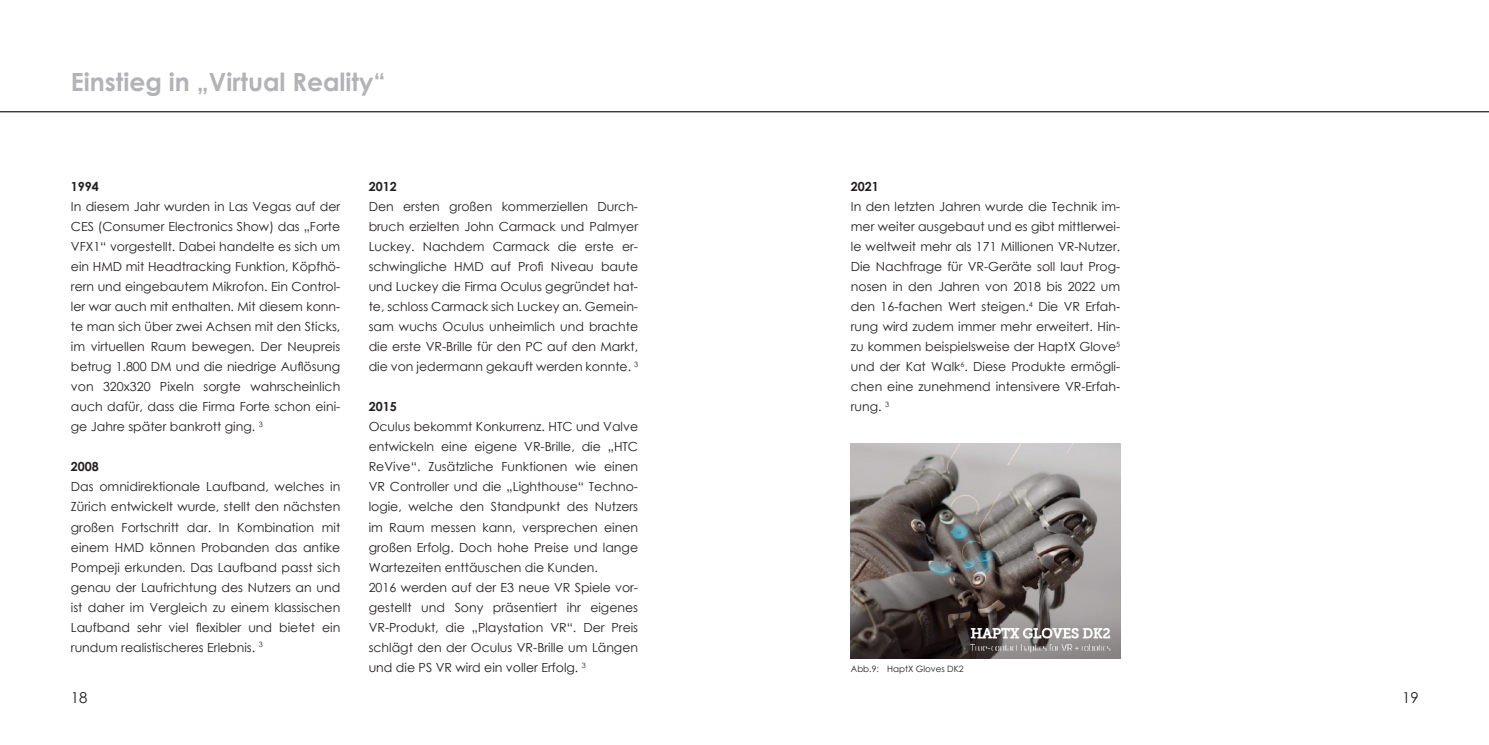
<style>
.page{position:relative;width:1489px;height:745px;background:#fff}
.page>*{position:absolute;margin:0;border:0;box-sizing:border-box;transform-origin:0 0}
.Absatzformat_1{font:700 25px "Century Gothic";color:#b2b3b7}
.t1{font:15px "Century Gothic";color:#231f20}
.Fließtext{font:12.5px/20px "Century Gothic";color:#231f20;text-align:justify}
.Fließtext-2{font:700 12.5px "Century Gothic";color:#231f20}
.t2{font:8.75px "Century Gothic";color:#231f20}
</style>
<div class="page">
<hr style="left:0;top:111px;width:1488px;height:1px;background:#231f20">
<img style="left:850px;top:443px;width:270px;height:215px">
<p class="Absatzformat_1" style="left:71px;top:63px;width:316px">Einstieg in „Virtual Reality“</p>
<p class="Fließtext-2" style="left:71px;top:177px;width:30px">1994</p>
<p class="Fließtext" style="left:71px;top:196px;width:271px">In diesem Jahr wurden in Las Vegas auf der CES (Consumer Electronics Show) das „Forte VFX1“ vorgestellt. Dabei handelte es sich um ein HMD mit Headtracking Funktion, Köpfhö&shy;rern und eingebautem Mikrofon. Ein Control&shy;ler war auch mit enthalten. Mit diesem konn&shy;te man sich über zwei Achsen mit den Sticks, im virtuellen Raum bewegen. Der Neupreis betrug 1.800 DM und die niedrige Auflösung von 320x320 Pixeln sorgte wahrscheinlich auch dafür, dass die Firma Forte schon eini&shy;ge Jahre später bankrott ging. <sup>3</sup></p>
<p class="Fließtext-2" style="left:71px;top:457px;width:30px">2008</p>
<p class="Fließtext" style="left:71px;top:476px;width:271px">Das omnidirektionale Laufband, welches in Zürich entwickelt wurde, stellt den nächsten großen Fortschritt dar. In Kombination mit einem HMD können Probanden das antike Pompeji erkunden. Das Laufband passt sich genau der Laufrichtung des Nutzers an und ist daher im Vergleich zu einem klassischen Laufband sehr viel flexibler und bietet ein rundum realistischeres Erlebnis. <sup>3</sup></p>
<p class="Fließtext-2" style="left:369px;top:177px;width:29px">2012</p>
<p class="Fließtext" style="left:369px;top:196px;width:271px">Den ersten großen kommerziellen Durch&shy;bruch erzielten John Carmack und Palmyer Luckey. Nachdem Carmack die erste er&shy;schwingliche HMD auf Profi Niveau baute und Luckey die Firma Oculus gegründet hat&shy;te, schloss Carmack sich Luckey an. Gemein&shy;sam wuchs Oculus unheimlich und brachte die erste VR-Brille für den PC auf den Markt, die von jedermann gekauft werden konnte. <sup>3</sup></p>
<p class="Fließtext-2" style="left:369px;top:397px;width:29px">2015</p>
<p class="Fließtext" style="left:369px;top:416px;width:271px">Oculus bekommt Konkurrenz. HTC und Valve entwickeln eine eigene VR-Brille, die „HTC ReVive“. Zusätzliche Funktionen wie einen VR Controller und die „Lighthouse“ Techno&shy;logie, welche den Standpunkt des Nutzers im Raum messen kann, versprechen einen großen Erfolg. Doch hohe Preise und lange Wartezeiten enttäuschen die Kunden.</p>
<p class="Fließtext" style="left:369px;top:576px;width:271px">2016 werden auf der E3 neue VR Spiele vor&shy;gestellt und Sony präsentiert ihr eigenes VR-Produkt, die „Playstation VR“. Der Preis schlägt den der Oculus VR-Brille um Längen und die PS VR wird ein voller Erfolg. <sup>3</sup></p>
<p class="Fließtext-2" style="left:850px;top:177px;width:30px">2021</p>
<p class="Fließtext" style="left:850px;top:196px;width:271px">In den letzten Jahren wurde die Technik im&shy;mer weiter ausgebaut und es gibt mittlerwei&shy;le weltweit mehr als 171 Millionen VR-Nutzer.<br>Die Nachfrage für VR-Geräte soll laut Prog&shy;nosen in den Jahren von 2018 bis 2022 um den 16-fachen Wert steigen.<sup>4</sup> Die VR Erfah&shy;rung wird zudem immer mehr erweitert. Hin&shy;zu kommen beispielsweise der HaptX Glove<sup>5 </sup>und der Kat Walk<sup>6</sup>. Diese Produkte ermögli&shy;chen eine zunehmend intensivere VR-Erfah&shy;rung. <sup>3</sup></p>
<p class="t2" style="left:850px;top:662px;width:114px">Abb.9: HaptX Gloves DK2</p>
<p class="t1" style="left:71px;top:686px;width:18px">18</p>
<p class="t1" style="left:1401px;top:686px;width:18px">19</p>
</div>
